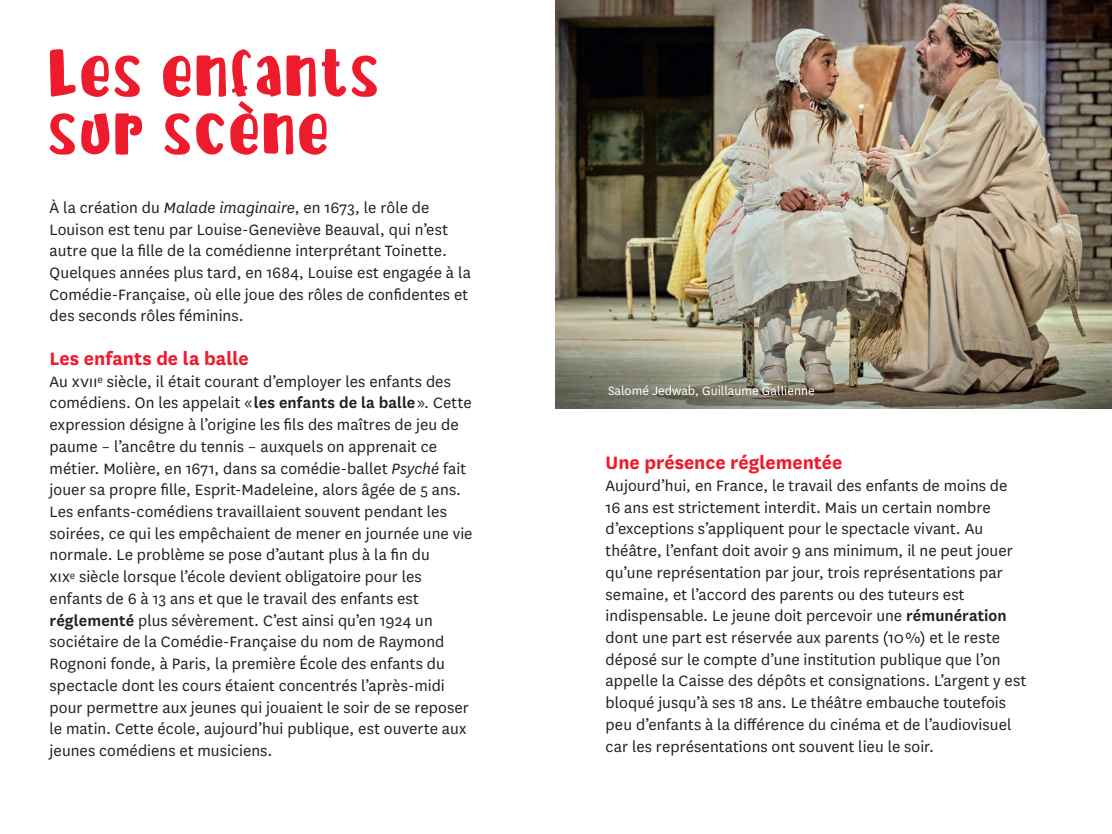
<style>
.page{position:relative;width:1112px;height:834px;background:#fff}
.page>*{position:absolute;margin:0;border:0;box-sizing:border-box;transform-origin:0 0}
.t1{font:52.5px/57.8px "avocado";letter-spacing:.08em;color:#ee1b2d}
.t2{font:700 21px "National";color:#ee1b2d}
.t3{font:17.5px/21.7px "National";letter-spacing:.005em;color:#231f20}
.t4{font:14px "National";color:#fff}
.s1{font-style:italic}
.s2{font-weight:600}
</style>
<div class="page">
<svg style="left:238px;top:101px;width:16px;height:13px"></svg>
<img style="left:556px;top:0;width:555px;height:408px">
<h1 class="t1" style="left:50px;top:49px;width:330px">Les enfants sur scene</h1>
<p class="t3" style="left:50px;top:196px;width:423px">À la création du <span class="s1">Malade imaginaire</span>, en 1673, le rôle de Louison est tenu par Louise-Geneviève Beauval, qui n’est autre que la fille de la comédienne interprétant Toinette.<br>Quelques années plus tard, en 1684, Louise est engagée à la Comédie-Française, où elle joue des rôles de confidentes et des seconds rôles féminins.</p>
<p class="t2" style="left:50px;top:343px;width:200px">Les enfants de la balle</p>
<p class="t3" style="left:50px;top:369px;width:424px">Au xvii<sup>e</sup> siècle, il était courant d’employer les enfants des comédiens. On les appelait «<span class="s2">les enfants de la balle</span> ». Cette expression désigne à l’origine les fils des maîtres de jeu de paume – l’ancêtre du tennis – auxquels on apprenait ce métier. Molière, en 1671, dans sa comédie-ballet <span class="s1">Psyché</span> fait jouer sa propre fille, Esprit-Madeleine, alors âgée de 5 ans.<br>Les enfants-comédiens travaillaient souvent pendant les soirées, ce qui les empêchaient de mener en journée une vie normale. Le problème se pose d’autant plus à la fin du<br>xix<sup>e</sup> siècle lorsque l’école devient obligatoire pour les enfants de 6 à 13 ans et que le travail des enfants est <span class="s2">réglementé</span> plus sévèrement. C’est ainsi qu’en 1924 un sociétaire de la Comédie-Française du nom de Raymond Rognoni fonde, à Paris, la première École des enfants du spectacle dont les cours étaient concentrés l’après-midi pour permettre aux jeunes qui jouaient le soir de se reposer le matin. Cette école, aujourd’hui publique, est ouverte aux jeunes comédiens et musiciens.</p>
<p class="t4" style="left:608px;top:382px;width:208px">Salomé Jedwab, Guillaume Gallienne</p>
<p class="t2" style="left:605px;top:448px;width:238px">Une présence réglementée</p>
<p class="t3" style="left:605px;top:474px;width:422px">Aujourd’hui, en France, le travail des enfants de moins de 16 ans est strictement interdit. Mais un certain nombre d’exceptions s’appliquent pour le spectacle vivant. Au théâtre, l’enfant doit avoir 9 ans minimum, il ne peut jouer qu’une représentation par jour, trois représentations par semaine, et l’accord des parents ou des tuteurs est indispensable. Le jeune doit percevoir une <span class="s2">rémunération </span>dont une part est réservée aux parents (10 %) et le reste déposé sur le compte d’une institution publique que l’on appelle la Caisse des dépôts et consignations. L’argent y est bloqué jusqu’à ses 18 ans. Le théâtre embauche toutefois peu d’enfants à la différence du cinéma et de l’audiovisuel car les représentations ont souvent lieu le soir.</p>
</div>
